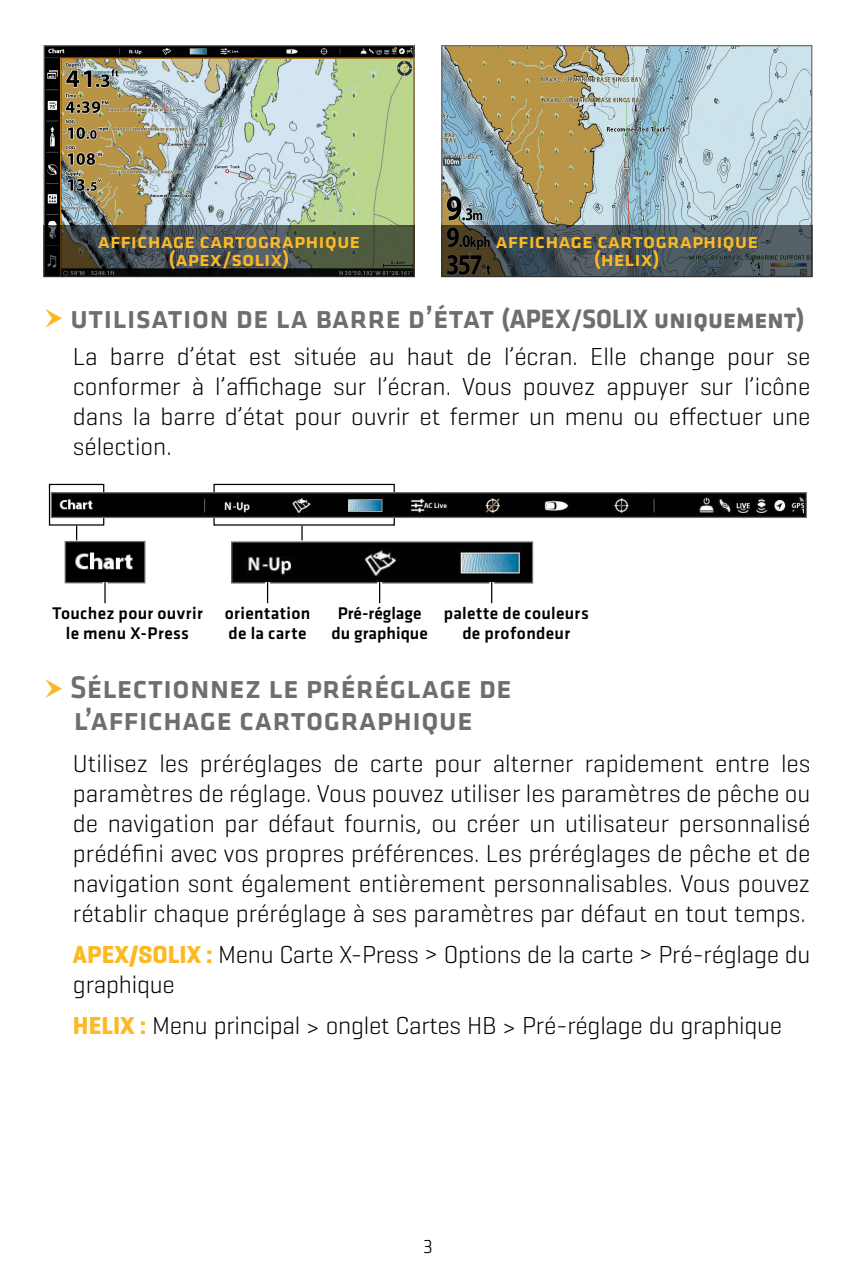
<style>
.page{position:relative;width:855px;height:1283px;background:#fff}
.page>*{position:absolute;margin:0;border:0;box-sizing:border-box;transform-origin:0 0}
.t1{font:500 32.5px/32.5px "Klavika";color:#6d6e71;scale:.95 1}
.t2{font:500 32.5px "Klavika";color:#6d6e71;scale:.94 1}
.t3{font:300 25px/30px "Geogrotesque";letter-spacing:-.01em;color:#000;text-align:justify}
.t4{font:500 21.25px/17.5px "Klavika";color:#fdb924;text-align:center}
.t5{font:300 20px "Klavika";color:#000}
.t6{font:500 17.5px/20px "Klavika";letter-spacing:.02em;color:#000;text-align:center}
.s1{font-weight:700;font-size:27.5px}
.s2{font-weight:700;color:#fdb924}
</style>
<div class="page">
<img style="left:45px;top:47px;width:368px;height:178px">
<div style="left:43px;top:45px;width:372px;height:232px;border:1px solid #6d6e71"></div>
<img style="left:443px;top:47px;width:367px;height:178px">
<div style="left:441px;top:45px;width:371px;height:232px;border:1px solid #6d6e71"></div>
<svg style="left:43px;top:225px;width:372px;height:51px;background:#3e453f"></svg>
<svg style="left:441px;top:225px;width:371px;height:51px;background:#444d51"></svg>
<svg style="left:45px;top:309px;width:17px;height:18px"></svg>
<div style="left:49px;top:484px;width:55px;height:41px;border:1px solid #000"></div>
<div style="left:213px;top:484px;width:182px;height:41px;border:1px solid #000"></div>
<img style="left:67px;top:543px;width:76px;height:38px">
<div style="left:65px;top:541px;width:80px;height:42px;border:1px solid #6d6e71"></div>
<img style="left:233px;top:543px;width:298px;height:38px">
<div style="left:231px;top:541px;width:302px;height:42px;border:1px solid #6d6e71"></div>
<svg style="left:76px;top:525px;width:1px;height:15px"></svg>
<svg style="left:301px;top:525px;width:2px;height:15px"></svg>
<div style="left:103px;top:582px;width:5px;height:21px;background:#fff"></div>
<hr style="left:104px;top:582px;width:2px;height:21px;background:#000">
<svg style="left:265px;top:582px;width:5px;height:21px"></svg>
<svg style="left:267px;top:582px;width:1px;height:21px"></svg>
<svg style="left:377px;top:582px;width:5px;height:21px"></svg>
<svg style="left:379px;top:582px;width:1px;height:21px"></svg>
<svg style="left:489px;top:582px;width:5px;height:21px"></svg>
<svg style="left:491px;top:582px;width:1px;height:21px"></svg>
<img style="left:53px;top:494px;width:752px;height:22px">
<div style="left:51px;top:492px;width:756px;height:26px;border:1px solid #6d6e71"></div>
<svg style="left:45px;top:679px;width:17px;height:19px"></svg>
<p class="t4" style="left:98px;top:234px;width:264px">affichage cartographique (apex/solix)</p>
<p class="t4" style="left:496px;top:234px;width:264px">affichage cartographique (helix)</p>
<h1 class="t2" style="left:70px;top:303px;width:783px">utilisation de la barre d’état <span class="s1">(APEX/SOLIX uniquement)</span></h1>
<p class="t3" style="left:73px;top:341px;width:739px">La barre d’état est située au haut de l’écran. Elle change pour se conformer à l’affichage sur l’écran. Vous pouvez appuyer sur l’icône dans la barre d’état pour ouvrir et fermer un menu ou effectuer une sélection.</p>
<p class="t6" style="left:52px;top:604px;width:152px">Touchez pour ouvrir le menu X-Press</p>
<p class="t6" style="left:225px;top:604px;width:87px;text-align:left">orientation de la carte</p>
<p class="t6" style="left:331px;top:604px;width:98px">Pré-réglage du graphique</p>
<p class="t6" style="left:444px;top:604px;width:147px">palette de couleurs de profondeur</p>
<h1 class="t1" style="left:70px;top:673px;width:466px">Sélectionnez le préréglage de l’affichage cartographique</h1>
<p class="t3" style="left:73px;top:748px;width:739px">Utilisez les préréglages de carte pour alterner rapidement entre les paramètres de réglage. Vous pouvez utiliser les paramètres de pêche ou de navigation par défaut fournis, ou créer un utilisateur personnalisé prédéfini avec vos propres préférences. Les préréglages de pêche et de navigation sont également entièrement personnalisables. Vous pouvez rétablir chaque préréglage à ses paramètres par défaut en tout temps.</p>
<p class="t3" style="left:73px;top:939px;width:739px"><span class="s2">APEX/SOLIX :</span> Menu Carte X-Press &gt; Options de la carte &gt; Pré-réglage du graphique</p>
<p class="t3" style="left:73px;top:1011px;width:711px"><span class="s2">HELIX :</span> Menu principal &gt; onglet Cartes HB &gt; Pré-réglage du graphique</p>
<p class="t5" style="left:423px;top:1233px;width:11px">3</p>
</div>
